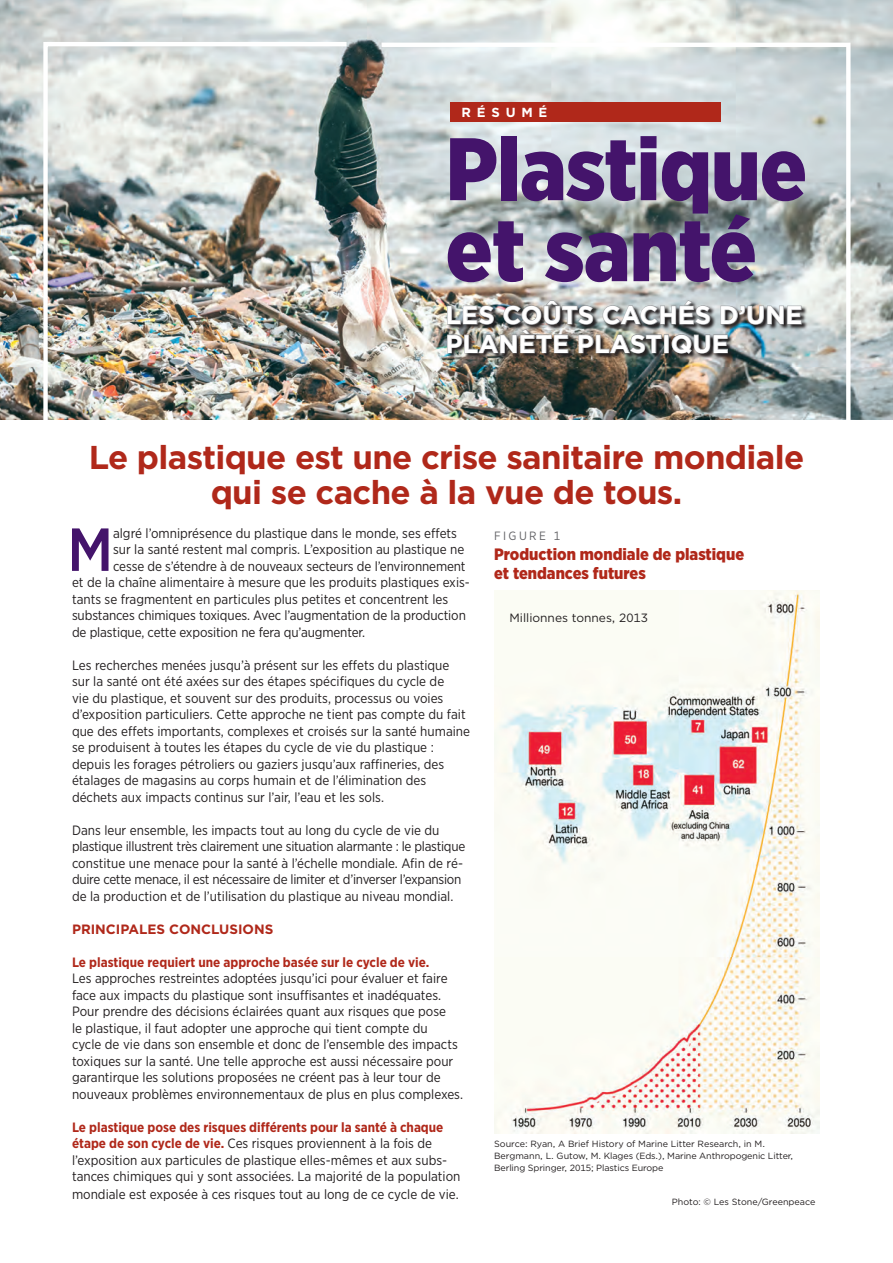
<style>
.page{position:relative;width:893px;height:1263px;background:#fff}
.page>*{position:absolute;margin:0;border:0;box-sizing:border-box;transform-origin:0 0}
.t1{font:900 88.5px/81px "Gotham Narrow";letter-spacing:-.01em;color:#44146b}
.t2{font:500 60.6px "Gotham Narrow";color:#44146b}
.t3{font:700 33px/34.5px "Gotham";color:#b0281a;text-align:center}
.t4{font:700 25.5px/28.8px "Gotham";color:#fff}
.t5{font:900 16.5px/19.5px "Gotham Narrow";color:#b0281a}
.t6{font:13.5px/16.5px "Gotham Narrow";color:#231f20}
.t7{font:700 13.5px "Gotham Narrow";color:#b0281a}
.t8{font:700 13.5px "Gotham";color:#b0281a}
.t9{font:700 13.2px "Gotham";letter-spacing:.44em;color:#fff}
.t10{font:12px "Gotham";color:#231f20}
.t11{font:12px "Gotham Narrow";letter-spacing:.2em;color:#636366}
.t12{font:9px/12px "Gotham";letter-spacing:-.01em;color:#231f20}
.s1{font-weight:700;color:#b0281a}
</style>
<div class="page">
<img style="left:0;top:0;width:893px;height:419px">
<img style="left:494px;top:590px;width:325px;height:544px">
<img style="left:41px;top:40px;width:310px;height:380px">
<img style="left:377px;top:40px;width:476px;height:380px">
<div style="left:450px;top:102px;width:271px;height:19px;background:#b0281a"></div>
<p class="t9" style="left:462px;top:104px;width:87px">R ésumé</p>
<h1 class="t1" style="left:445px;top:127px;width:363px">Plastique et santé</h1>
<h3 class="t4" style="left:445px;top:300px;width:359px">les coûts cachés d’une planète plastique</h3>
<h3 class="t3" style="left:89px;top:440px;width:717px">Le plastique est une crise sanitaire mondiale qui se cache à la vue de tous.</h3>
<h2 class="t2" style="left:67px;top:511px;width:47px">M</h2>
<p class="t6" style="left:113px;top:525px;width:345px">algré l’omniprésence du plastique dans le monde, ses effets</p>
<p class="t6" style="left:113px;top:541px;width:353px">sur la santé restent mal compris. L’exposition au plastique ne</p>
<p class="t6" style="left:113px;top:558px;width:354px">cesse de s’étendre à de nouveaux secteurs de l’environnement</p>
<p class="t6" style="left:72px;top:574px;width:399px">et de la chaîne alimentaire à mesure que les produits plastiques exis-</p>
<p class="t6" style="left:72px;top:591px;width:378px">tants se fragmentent en particules plus petites et concentrent les</p>
<p class="t6" style="left:72px;top:607px;width:395px">substances chimiques toxiques. Avec l’augmentation de la production</p>
<p class="t6" style="left:72px;top:624px;width:295px">de plastique, cette exposition ne fera qu’augmenter.</p>
<p class="t6" style="left:72px;top:657px;width:400px">Les recherches menées jusqu’à présent sur les effets du plastique sur la santé ont été axées sur des étapes spécifiques du cycle de<br>vie du plastique, et souvent sur des produits, processus ou voies d’exposition particuliers. Cette approche ne tient pas compte du fait que des effets importants, complexes et croisés sur la santé humaine se produisent à toutes les étapes du cycle de vie du plastique : depuis les forages pétroliers ou gaziers jusqu’aux raffineries, des étalages de magasins au corps humain et de l’élimination des déchets aux impacts continus sur l’air, l’eau et les sols.</p>
<p class="t6" style="left:72px;top:821px;width:395px">Dans leur ensemble, les impacts tout au long du cycle de vie du plastique illustrent très clairement une situation alarmante : le plastique constitue une menace pour la santé à l’échelle mondiale. Afin de ré&shy;duire cette menace, il est nécessaire de limiter et d’inverser l’expansion de la production et de l’utilisation du plastique au niveau mondial.</p>
<p class="t8" style="left:72px;top:920px;width:203px">Principales conclusions</p>
<p class="t7" style="left:72px;top:953px;width:359px">Le plastique requiert une approche basée sur le cycle de vie.</p>
<p class="t6" style="left:72px;top:970px;width:392px">Les approches restreintes adoptées jusqu’ici pour évaluer et faire face aux impacts du plastique sont insuffisantes et inadéquates.<br>Pour prendre des décisions éclairées quant aux risques que pose<br>le plastique, il faut adopter une approche qui tient compte du<br>cycle de vie dans son ensemble et donc de l’ensemble des impacts toxiques sur la santé. Une telle approche est aussi nécessaire pour garantirque les solutions proposées ne créent pas à leur tour de nouveaux problèmes environnementaux de plus en plus complexes.</p>
<p class="t6" style="left:72px;top:1118px;width:390px"><span class="s1">Le plastique pose des risques différents pour la santé à chaque étape de son cycle de vie.</span> Ces risques proviennent à la fois de l’exposition aux particules de plastique elles-mêmes et aux subs&shy;tances chimiques qui y sont associées. La majorité de la population</p>
<p class="t6" style="left:72px;top:1186px;width:388px">mondiale est exposée à ces risques tout au long de ce cycle de vie.</p>
<p class="t11" style="left:494px;top:529px;width:68px">figu re 1</p>
<p class="t5" style="left:494px;top:544px;width:252px">Production mondiale de plastique et tendances futures</p>
<p class="t10" style="left:509px;top:610px;width:140px">Millionnes tonnes, 2013</p>
<p class="t12" style="left:494px;top:1138px;width:301px">Source: Ryan, A Brief History of Marine Litter Research, in M.<br>Bergmann, L. Gutow, M. Klages (Eds.), Marine Anthropogenic Litter,<br>Berling Springer, 2015; Plastics Europe</p>
<p class="t12" style="left:672px;top:1195px;width:145px">Photo: © Les Stone/Greenpeace</p>
</div>
